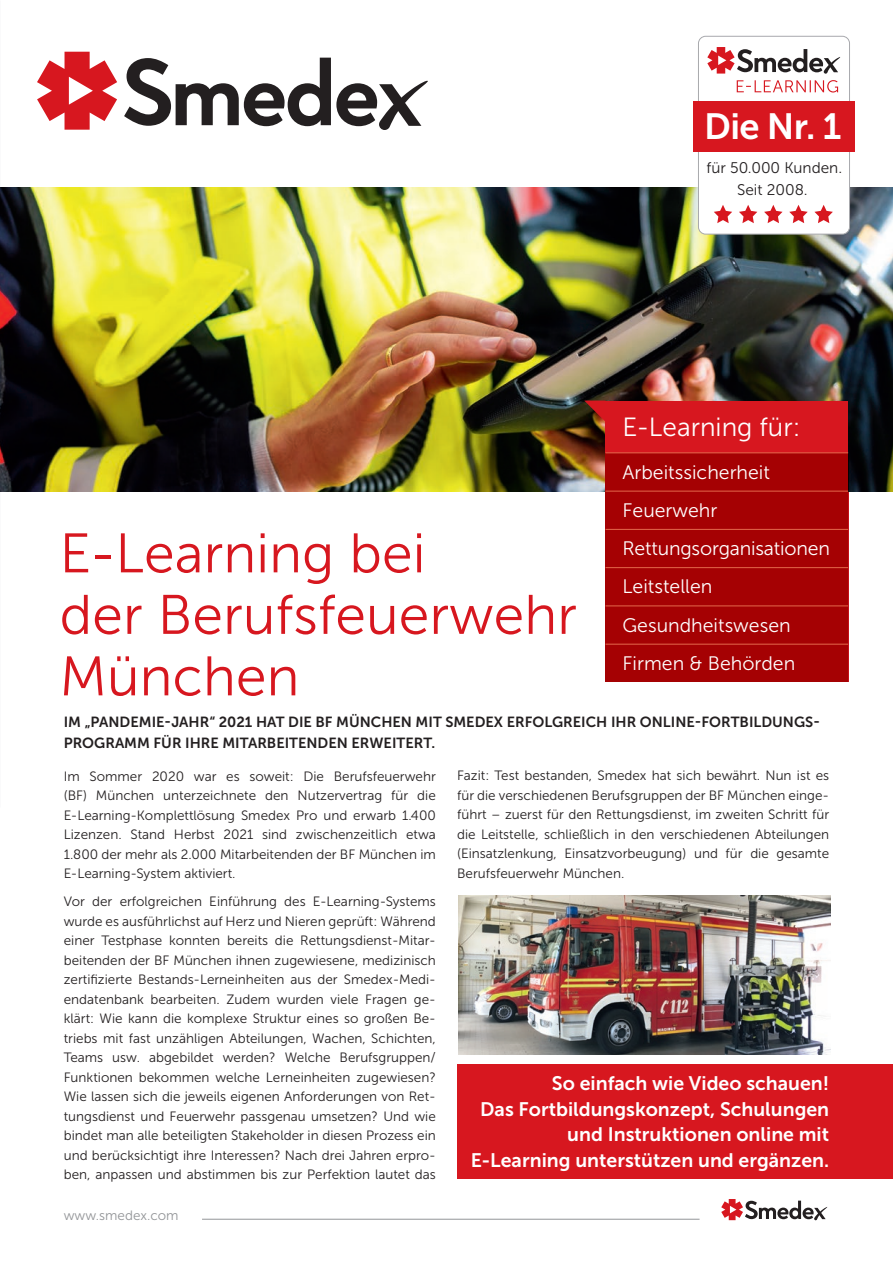
<style>
.page{position:relative;width:893px;height:1263px;background:#fff}
.page>*{position:absolute;margin:0;border:0;box-sizing:border-box;transform-origin:0 0}
.t1{font:55.5px/61.5px "Museo Sans 300";color:#d7171f}
.t2{font:36.3px "Museo Sans 700";color:#fff}
.t3{font:26.25px "Museo Sans 300";color:#fff}
.t4{font:19.5px/25.5px "Museo Sans 700";color:#fff;text-align:right}
.t5{font:19.5px/38.2px "Museo Sans 300";color:#fff}
.t6{font:15.45px/22.5px "Museo Sans 300";color:#231f20;text-align:center}
.t7{font:14.7px/20.4px "Museo Sans 700";color:#231f20}
.t8{font:13.5px/19.5px "Museo Sans 300";color:#231f20;text-align:justify}
.t9{font:13.5px "Museo Sans 300";color:#939598}
</style>
<div class="page">
<svg style="left:721px;top:1199px;width:106px;height:21px"></svg>
<svg style="left:37px;top:52px;width:80px;height:78px"></svg>
<svg style="left:124px;top:58px;width:304px;height:72px"></svg>
<hr style="left:202px;top:1219px;width:498px;height:1px;background:#939598">
<img style="left:0;top:187px;width:893px;height:305px">
<img style="left:458px;top:895px;width:372px;height:159px">
<div style="left:605px;top:401px;width:243px;height:280px;background:#d7171f"></div>
<div style="left:605px;top:453px;width:243px;height:228px;background:#a50103"></div>
<hr style="left:605px;top:453px;width:243px;height:1px;background:#e3684b">
<hr style="left:605px;top:491px;width:243px;height:1px;background:#e3684b">
<hr style="left:605px;top:529px;width:243px;height:1px;background:#e3684b">
<hr style="left:605px;top:567px;width:243px;height:1px;background:#e3684b">
<hr style="left:605px;top:606px;width:243px;height:1px;background:#e3684b">
<hr style="left:605px;top:644px;width:243px;height:1px;background:#e3684b">
<svg style="left:584px;top:401px;width:21px;height:21px"></svg>
<div style="left:457px;top:1064px;width:436px;height:115px;background:#d7171f"></div>
<div style="left:698px;top:36px;width:151px;height:198px;background:#fff;border-radius:7px"></div>
<div style="left:698px;top:36px;width:152px;height:198px;border:1px solid #a8a9ad;border-radius:7px"></div>
<div style="left:693px;top:101px;width:161px;height:51px;background:#d7171f"></div>
<svg style="left:714px;top:205px;width:18px;height:18px"></svg>
<svg style="left:739px;top:205px;width:18px;height:18px"></svg>
<svg style="left:764px;top:205px;width:18px;height:18px"></svg>
<svg style="left:789px;top:205px;width:19px;height:18px"></svg>
<svg style="left:814px;top:205px;width:19px;height:18px"></svg>
<svg style="left:707px;top:47px;width:133px;height:27px"></svg>
<svg style="left:737px;top:80px;width:101px;height:13px"></svg>
<h2 class="t2" style="left:704px;top:106px;width:139px">Die Nr. 1</h2>
<p class="t6" style="left:706px;top:156px;width:137px">für 50.000 Kunden.<br>Seit 2008.</p>
<h1 class="t1" style="left:60px;top:523px;width:519px">E-Learning bei<br>der Berufsfeuerwehr<br>München</h1>
<h3 class="t3" style="left:622px;top:413px;width:179px">E-Learning für:</h3>
<h3 class="t5" style="left:622px;top:453px;width:209px">Arbeitssicherheit<br>Feuerwehr<br>Rettungsorganisationen<br>Leitstellen<br>Gesundheitswesen<br>Firmen &amp; Behörden</h3>
<p class="t7" style="left:64px;top:712px;width:758px">IM „PANDEMIE-JAHR“ 2021 HAT DIE BF MÜNCHEN MIT SMEDEX ERFOLGREICH IHR ONLINE-FORTBILDUNGS-<br>PROGRAMM FÜR IHRE MITARBEITENDEN ERWEITERT.</p>
<p class="t8" style="left:64px;top:766px;width:374px">Im Sommer 2020 war es soweit: Die Berufsfeuerwehr (BF) München unterzeichnete den Nutzervertrag für die E-Learning-Komplettlösung Smedex Pro und erwarb 1.400<br>Lizenzen. Stand Herbst 2021 sind zwischenzeitlich etwa 1.800 der mehr als 2.000 Mitarbeitenden der BF München im E-Learning-System aktiviert.</p>
<p class="t8" style="left:64px;top:892px;width:374px">Vor der erfolgreichen Einführung des E-Learning-Systems wurde es ausführlichst auf Herz und Nieren geprüft: Während einer Testphase konnten bereits die Rettungsdienst-Mitar&shy;beitenden der BF München ihnen zugewiesene, medizinisch zertifizierte Bestands-Lerneinheiten aus der Smedex-Medi&shy;endatenbank bearbeiten. Zudem wurden viele Fragen ge&shy;klärt: Wie kann die komplexe Struktur eines so großen Be&shy;triebs mit fast unzähligen Abteilungen, Wachen, Schichten, Teams usw. abgebildet werden? Welche Berufsgruppen/ Funktionen bekommen welche Lerneinheiten zugewiesen?<br>Wie lassen sich die jeweils eigenen Anforderungen von Ret&shy;tungsdienst und Feuerwehr passgenau umsetzen? Und wie bindet man alle beteiligten Stakeholder in diesen Prozess ein und berücksichtigt ihre Interessen? Nach drei Jahren erpro&shy;ben, anpassen und abstimmen bis zur Perfektion lautet das</p>
<p class="t9" style="left:64px;top:1208px;width:116px">www.smedex.com</p>
<p class="t8" style="left:457px;top:766px;width:374px">Fazit: Test bestanden, Smedex hat sich bewährt. Nun ist es für die verschiedenen Berufsgruppen der BF München einge&shy;führt – zuerst für den Rettungsdienst, im zweiten Schritt für die Leitstelle, schließlich in den verschiedenen Abteilungen (Einsatzlenkung, Einsatzvorbeugung) und für die gesamte Berufsfeuerwehr München.</p>
<h3 class="t4" style="left:471px;top:1071px;width:360px">So einfach wie Video schauen!<br>Das Fortbildungskonzept, Schulungen und Instruktionen online mit E-Learning unterstützen und ergänzen.</h3>
</div>
